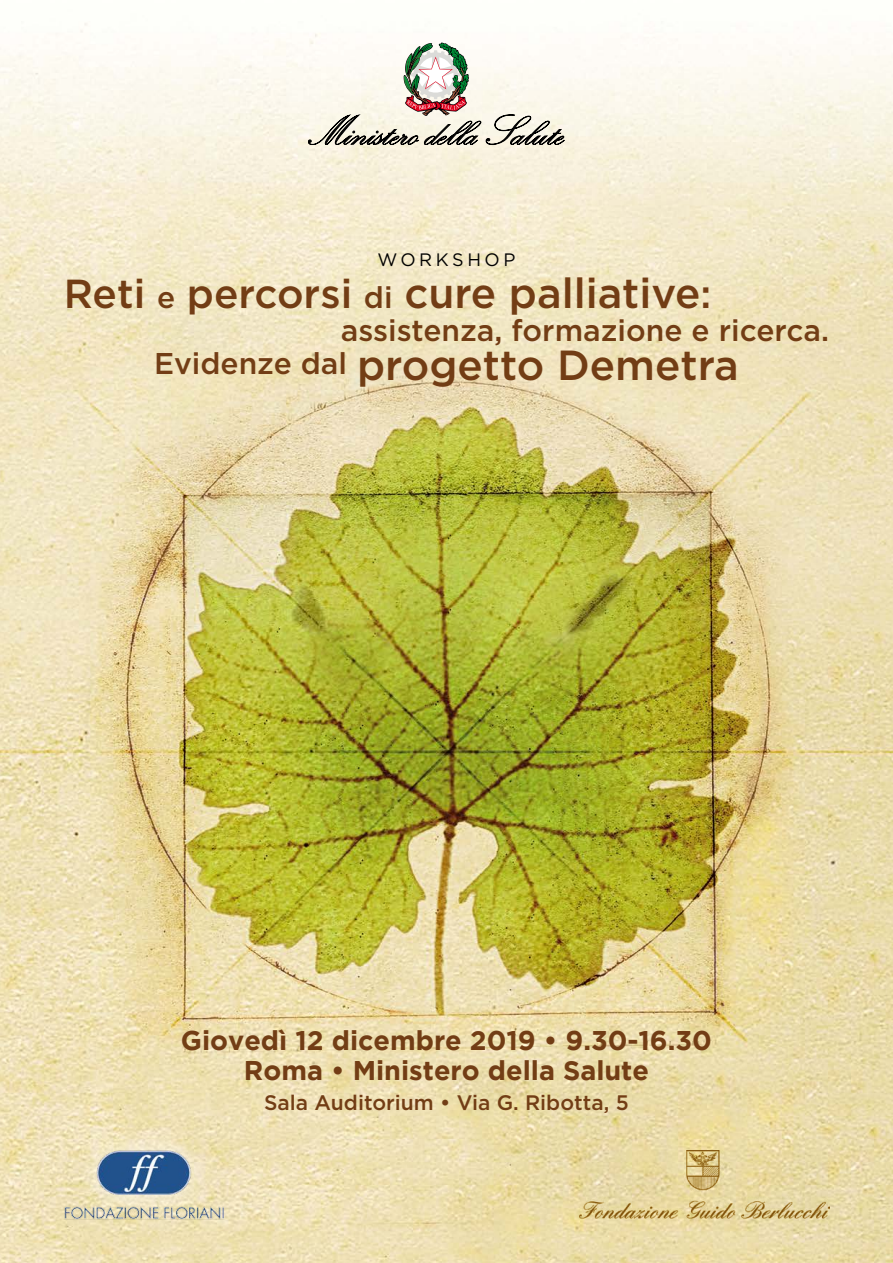
<style>
.page{position:relative;width:893px;height:1263px;background:#fff}
.page>*{position:absolute;margin:0;border:0;box-sizing:border-box;transform-origin:0 0}
.t1{font:500 42px "Gotham";color:#723d15}
.t2{font:500 30px "Gotham";color:#723d15}
.t3{font:700 27px "Gotham";color:#723d15}
.t4{font:500 21px "Gotham";color:#723d15}
.t5{font:18px "Gotham";letter-spacing:.2em;color:#000}
.s1{font-size:40.5px}
.s2{font-size:30px}
.s3{font-size:39px}
</style>
<div class="page">
<img style="left:0;top:21px;width:893px;height:1242px">
<svg style="left:308px;top:43px;width:256px;height:102px"></svg>
<div style="left:44px;top:1127px;width:202px;height:114px;background:#fff;opacity:.75"></div>
<img style="left:64px;top:1150px;width:162px;height:69px">
<img style="left:580px;top:1151px;width:249px;height:67px">
<p class="t5" style="left:377px;top:248px;width:140px">WORKSHOP</p>
<p class="t1" style="left:64px;top:266px;width:649px"><span class="s1">Reti</span> <span class="s2">e</span> <span class="s1">percorsi</span> <span class="s2">di</span> cure palliative<span class="s3">:</span></p>
<p class="t2" style="left:341px;top:311px;width:490px">assistenza, formazione e ricerca.</p>
<p class="t1" style="left:154px;top:338px;width:586px"><span class="s2">Evidenze dal</span> progetto Demetra</p>
<p class="t3" style="left:181px;top:1025px;width:533px">Giovedì 12 dicembre 2019 • 9.30-16.30</p>
<p class="t3" style="left:244px;top:1055px;width:407px">Roma • Ministero della Salute</p>
<p class="t4" style="left:264px;top:1089px;width:366px">Sala Auditorium • Via G. Ribotta, 5</p>
</div>
